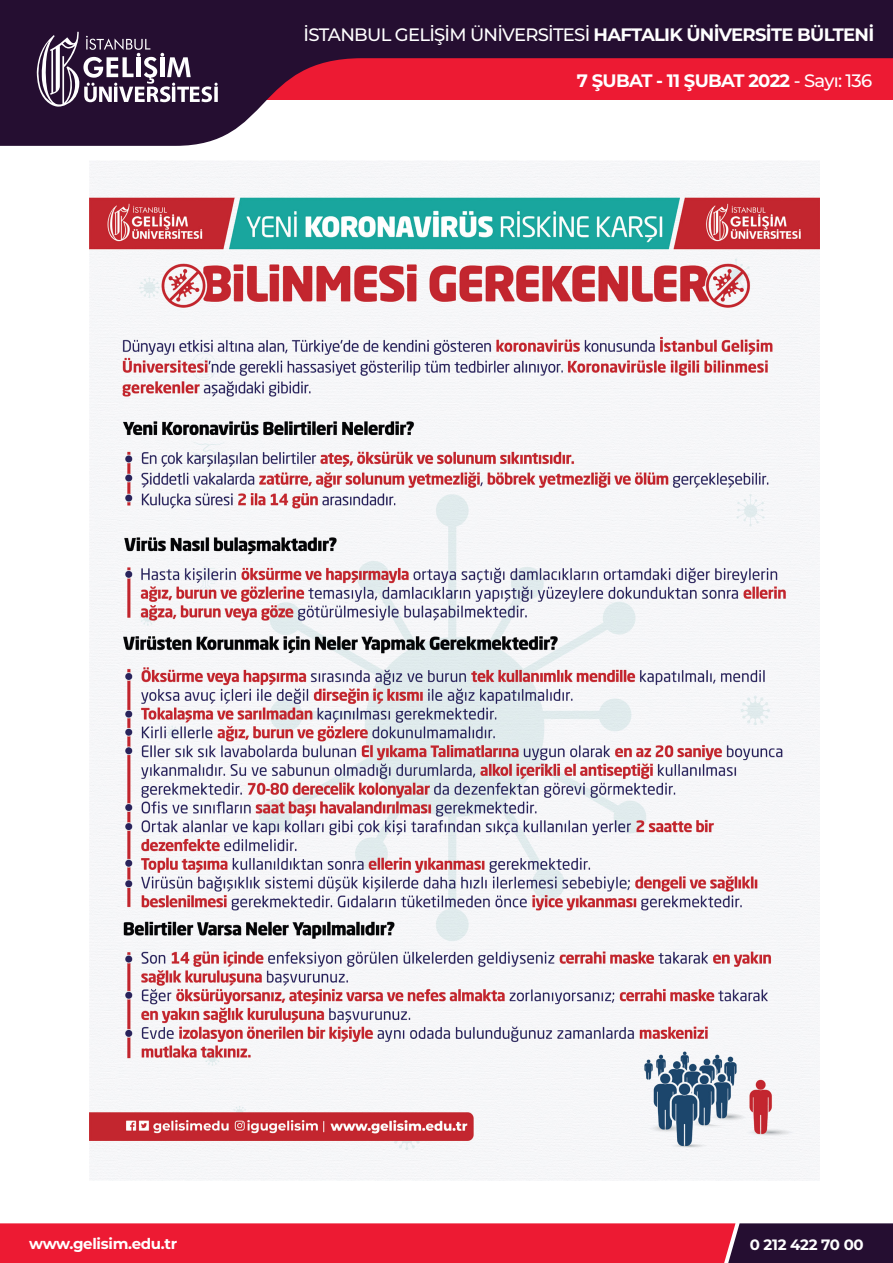
<style>
.page{position:relative;width:893px;height:1263px;background:#fff}
.page>*{position:absolute;margin:0;border:0;box-sizing:border-box;transform-origin:0 0}
.t1{font:500 18px "Montserrat";letter-spacing:-.04em;color:#fff}
.t2{font:700 18px "Montserrat";letter-spacing:-.04em;color:#fff}
.t3{font:700 15px "Montserrat";letter-spacing:-.02em;color:#fff}
.s1{font-weight:700}
.s2{font-weight:500}
</style>
<div class="page">
<img style="left:89px;top:161px;width:731px;height:1019px">
<svg style="left:0;top:0;width:893px;height:146px;fill:#250e31"></svg>
<svg style="left:33px;top:32px;width:185px;height:76px"></svg>
<svg style="left:0;top:1223px;width:893px;height:40px;background:#c91b35"></svg>
<p class="t1" style="left:304px;top:22px;width:572px">İSTANBUL GELİŞİM ÜNİVERSİTESİ <span class="s1">HAFTALIK ÜNİVERSİTE BÜLTENİ</span></p>
<p class="t2" style="left:577px;top:68px;width:297px">7 ŞUBAT - 11 ŞUBAT 2022 <span class="s2">- Sayı: 136</span></p>
<p class="t3" style="left:29px;top:1233px;width:150px">www.gelisim.edu.tr</p>
<p class="t3" style="left:750px;top:1234px;width:116px">0 212 422 70 00</p>
</div>
